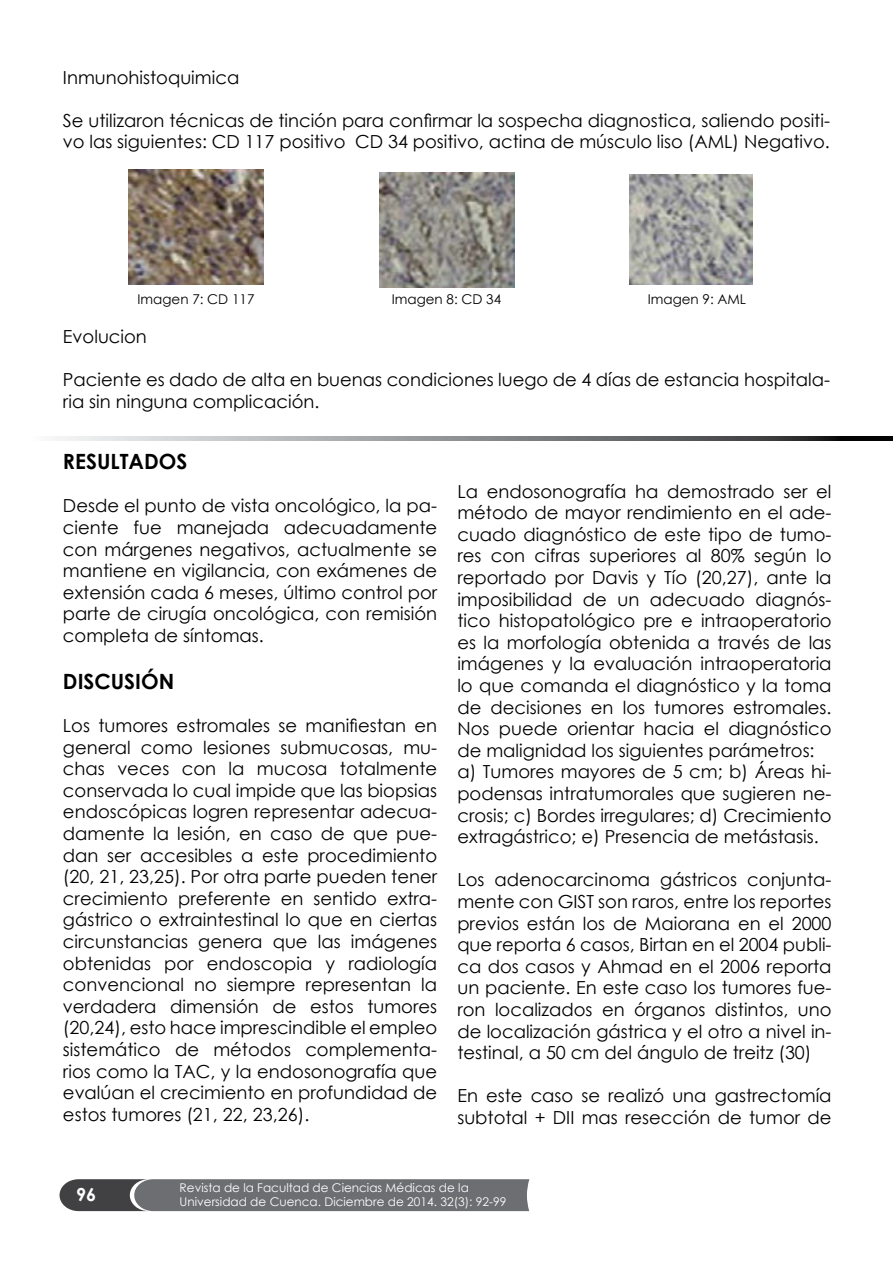
<style>
.page{position:relative;width:893px;height:1263px;background:#fff}
.page>*{position:absolute;margin:0;border:0;box-sizing:border-box;transform-origin:0 0}
.t1{font:700 21px "Century Gothic";color:#000}
.t2{font:18px/21.6px "Century Gothic";color:#000}
.t3{font:700 18px "Century Gothic";color:#fff}
.t4{font:13.5px "Century Gothic";color:#000}
.t5{font:12px/14.4px "Century Gothic";color:#fff}
</style>
<div class="page">
<svg style="left:60px;top:1179px;width:469px;height:32px;background:#6a6b6d"></svg>
<img style="left:129px;top:170px;width:135px;height:114px">
<img style="left:379px;top:172px;width:135px;height:116px">
<img style="left:630px;top:174px;width:123px;height:110px">
<svg style="left:57px;top:437px;width:836px;height:4px;background:#868889"></svg>
<p class="t2" style="left:63px;top:66px;width:178px">Inmunohistoquimica</p>
<p class="t2" style="left:63px;top:109px;width:768px">Se utilizaron técnicas de tinción para confirmar la sospecha diagnostica, saliendo positi&shy;vo las siguientes: CD 117 positivo CD 34 positivo, actina de músculo liso (AML) Negativo.</p>
<p class="t4" style="left:138px;top:290px;width:118px">Imagen 7: CD 117</p>
<p class="t4" style="left:392px;top:290px;width:111px">Imagen 8: CD 34</p>
<p class="t4" style="left:648px;top:290px;width:100px">Imagen 9: AML</p>
<p class="t2" style="left:63px;top:325px;width:85px">Evolucion</p>
<p class="t2" style="left:63px;top:369px;width:768px">Paciente es dado de alta en buenas condiciones luego de 4 días de estancia hospitala&shy;ria sin ninguna complicación.</p>
<p class="t1" style="left:63px;top:445px;width:126px">RESULTADOS</p>
<p class="t2" style="left:63px;top:495px;width:376px;text-align:justify">Desde el punto de vista oncológico, la pa&shy;ciente fue manejada adecuadamente con márgenes negativos, actualmente se mantiene en vigilancia, con exámenes de extensión cada 6 meses, último control por parte de cirugía oncológica, con remisión completa de síntomas.</p>
<p class="t1" style="left:63px;top:665px;width:113px">DISCUSIÓN</p>
<p class="t2" style="left:63px;top:714px;width:376px;text-align:justify">Los tumores estromales se manifiestan en general como lesiones submucosas, mu&shy;chas veces con la mucosa totalmente conservada lo cual impide que las biopsias endoscópicas logren representar adecua&shy;damente la lesión, en caso de que pue&shy;dan ser accesibles a este procedimiento (20, 21, 23,25). Por otra parte pueden tener crecimiento preferente en sentido extra&shy;gástrico o extraintestinal lo que en ciertas circunstancias genera que las imágenes obtenidas por endoscopia y radiología convencional no siempre representan la verdadera dimensión de estos tumores (20,24), esto hace imprescindible el empleo sistemático de métodos complementa&shy;rios como la TAC, y la endosonografía que evalúan el crecimiento en profundidad de estos tumores (21, 22, 23,26).</p>
<p class="t2" style="left:457px;top:480px;width:376px">La endosonografía ha demostrado ser el método de mayor rendimiento en el ade&shy;cuado diagnóstico de este tipo de tumo&shy;res con cifras superiores al 80% según lo reportado por Davis y Tío (20,27), ante la imposibilidad de un adecuado diagnós&shy;tico histopatológico pre e intraoperatorio es la morfología obtenida a través de las imágenes y la evaluación intraoperatoria lo que comanda el diagnóstico y la toma de decisiones en los tumores estromales.<br>Nos puede orientar hacia el diagnóstico de malignidad los siguientes parámetros: a) Tumores mayores de 5 cm; b) Áreas hi&shy;podensas intratumorales que sugieren ne&shy;crosis; c) Bordes irregulares; d) Crecimiento extragástrico; e) Presencia de metástasis.</p>
<p class="t2" style="left:457px;top:869px;width:376px;text-align:justify">Los adenocarcinoma gástricos conjunta&shy;mente con GIST son raros, entre los reportes previos están los de Maiorana en el 2000 que reporta 6 casos, Birtan en el 2004 publi&shy;ca dos casos y Ahmad en el 2006 reporta un paciente. En este caso los tumores fue&shy;ron localizados en órganos distintos, uno de localización gástrica y el otro a nivel in&shy;testinal, a 50 cm del ángulo de treitz (30)</p>
<p class="t2" style="left:457px;top:1085px;width:376px">En este caso se realizó una gastrectomía subtotal + DII mas resección de tumor de</p>
<p class="t3" style="left:76px;top:1180px;width:22px">96</p>
<p class="t5" style="left:180px;top:1180px;width:328px">Revista de la Facultad de Ciencias Médicas de la<br>Universidad de Cuenca. Diciembre de 2014. 32(3): 92-99</p>
</div>
